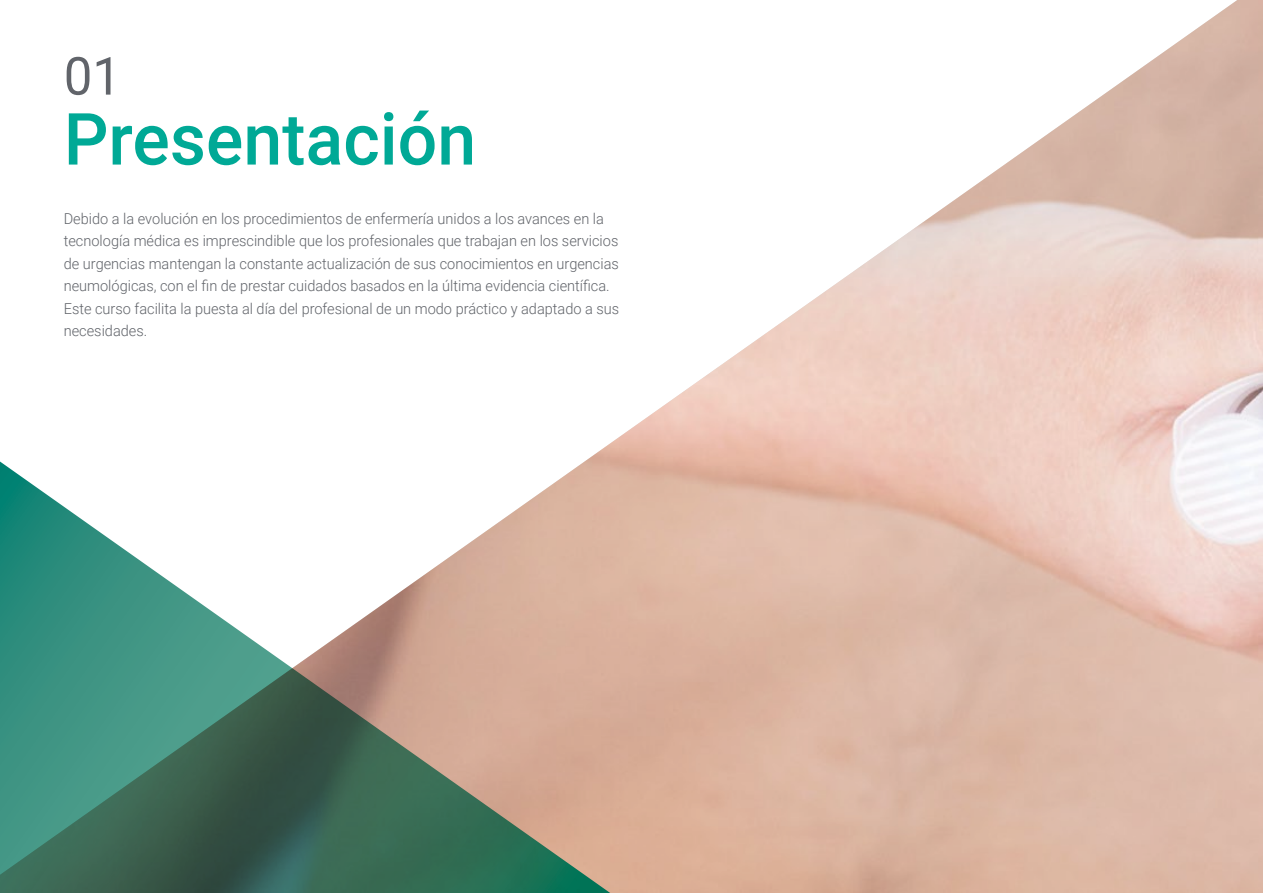
<style>
.page{position:relative;width:1263px;height:893px;background:#fff}
.page>*{position:absolute;margin:0;border:0;box-sizing:border-box;transform-origin:0 0}
.t1{font:500 72px "Roboto";color:#00a996}
.t2{font:52.5px "Roboto";color:#61646a}
.t3{font:300 15px/22.5px "Roboto";color:#61646a}
</style>
<div class="page">
<img style="left:607px;top:0;width:656px;height:893px">
<svg style="left:0;top:446px;width:640px;height:447px"></svg>
<h2 class="t2" style="left:64px;top:39px;width:59px">01</h2>
<h1 class="t1" style="left:64px;top:89px;width:414px">Presentación</h1>
<p class="t3" style="left:64px;top:207px;width:557px">Debido a la evolución en los procedimientos de enfermería unidos a los avances en la tecnología médica es imprescindible que los profesionales que trabajan en los servicios de urgencias mantengan la constante actualización de sus conocimientos en urgencias neumológicas, con el fin de prestar cuidados basados en la última evidencia científica.<br>Este curso facilita la puesta al día del profesional de un modo práctico y adaptado a sus necesidades.</p>
</div>
